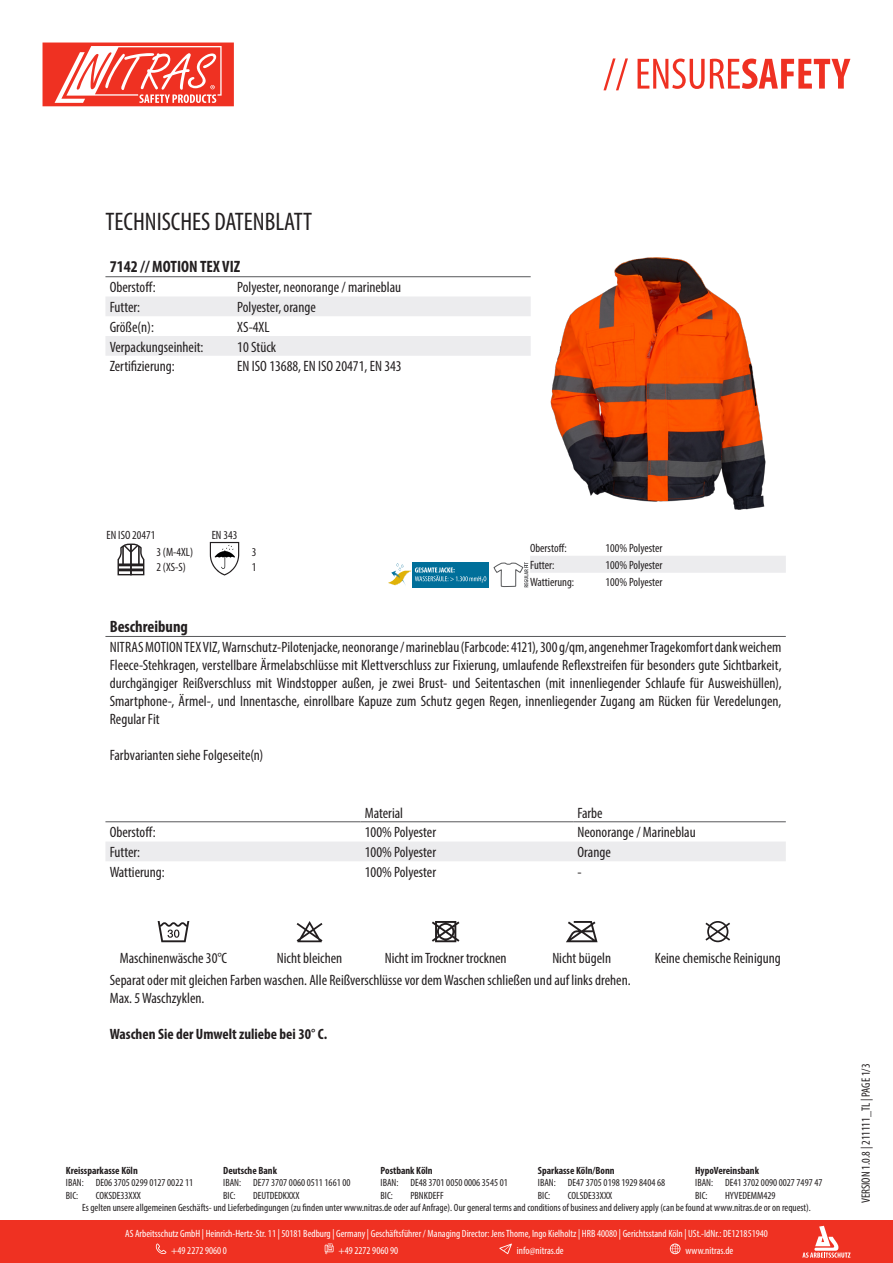
<style>
.page{position:relative;width:893px;height:1263px;background:#fff}
.page>*{position:absolute;margin:0;border:0;box-sizing:border-box;transform-origin:0 0}
.t1{font:condensed 25.5px "Myriad Pro";color:#231f20}
.t2{font:700 condensed 16.5px "Myriad Pro";color:#231f20}
.Headline_Nitras{font:condensed 15px/18px "Myriad Pro";color:#231f20;text-align:justify}
.t3{font:700 condensed 15px "Myriad Pro";color:#231f20}
.t4{font:condensed 12px "Myriad Pro";color:#231f20}
.t5{font:condensed 10.5px/12.6px "Myriad Pro";color:#231f20}
.t6{font:condensed 10.5px/17px "Myriad Pro";color:#fff}
.t7{font:700 condensed 10.5px "Myriad Pro";color:#231f20}
</style>
<div class="page">
<svg style="left:603px;top:58px;width:247px;height:32px"></svg>
<svg style="left:43px;top:43px;width:191px;height:63px"></svg>
<div style="left:0;top:1220px;width:893px;height:43px;background:#ef3122"></div>
<svg style="left:802px;top:1226px;width:48px;height:32px"></svg>
<svg style="left:156px;top:1243px;width:10px;height:11px"></svg>
<svg style="left:325px;top:1243px;width:9px;height:11px"></svg>
<svg style="left:499px;top:1243px;width:13px;height:11px"></svg>
<svg style="left:670px;top:1243px;width:10px;height:11px"></svg>
<svg style="left:105px;top:297px;width:426px;height:59px"></svg>
<hr style="left:105px;top:276px;width:128px;height:1px;background:#57585a">
<hr style="left:233px;top:276px;width:298px;height:1px;background:#57585a">
<img style="left:550px;top:257px;width:216px;height:253px">
<svg style="left:117px;top:543px;width:28px;height:33px"></svg>
<svg style="left:210px;top:542px;width:29px;height:33px"></svg>
<div style="left:412px;top:562px;width:77px;height:26px;background:#006f9a"></div>
<svg style="left:388px;top:563px;width:98px;height:23px"></svg>
<svg style="left:493px;top:556px;width:293px;height:32px"></svg>
<hr style="left:105px;top:636px;width:681px;height:1px;background:#57585a">
<svg style="left:105px;top:822px;width:681px;height:39px"></svg>
<hr style="left:105px;top:821px;width:256px;height:1px;background:#57585a">
<hr style="left:361px;top:821px;width:212px;height:1px;background:#57585a">
<hr style="left:573px;top:821px;width:213px;height:1px;background:#57585a">
<svg style="left:158px;top:921px;width:31px;height:21px"></svg>
<svg style="left:297px;top:921px;width:25px;height:21px"></svg>
<svg style="left:432px;top:921px;width:27px;height:21px"></svg>
<svg style="left:566px;top:921px;width:32px;height:21px"></svg>
<svg style="left:705px;top:921px;width:25px;height:21px"></svg>
<p class="t1" style="left:105px;top:206px;width:208px">TECHNISCHES DATENBLATT</p>
<p class="t2" style="left:110px;top:257px;width:132px">7142 // MOTION TEX VIZ</p>
<p class="Headline_Nitras" style="left:110px;top:278px;width:47px">Oberstoff:</p>
<p class="Headline_Nitras" style="left:237px;top:278px;width:165px">Polyester, neonorange / marineblau</p>
<p class="Headline_Nitras" style="left:110px;top:298px;width:32px">Futter:</p>
<p class="Headline_Nitras" style="left:237px;top:298px;width:80px">Polyester, orange</p>
<p class="Headline_Nitras" style="left:110px;top:318px;width:46px">Größe(n):</p>
<p class="Headline_Nitras" style="left:237px;top:318px;width:34px">XS-4XL</p>
<p class="Headline_Nitras" style="left:110px;top:337px;width:95px">Verpackungseinheit:</p>
<p class="Headline_Nitras" style="left:237px;top:337px;width:40px">10 Stück</p>
<p class="Headline_Nitras" style="left:110px;top:357px;width:67px">Zertifizierung:</p>
<p class="Headline_Nitras" style="left:237px;top:357px;width:166px">EN ISO 13688, EN ISO 20471, EN 343</p>
<p class="t4" style="left:107px;top:528px;width:50px">EN ISO 20471</p>
<p class="t4" style="left:212px;top:528px;width:27px">EN 343</p>
<p class="t4" style="left:156px;top:545px;width:38px">3 (M-4XL)</p>
<p class="t4" style="left:156px;top:559px;width:31px">2 (XS-S)</p>
<p class="t4" style="left:252px;top:545px;width:6px">3</p>
<p class="t4" style="left:252px;top:559px;width:6px">1</p>
<p class="t4" style="left:530px;top:540px;width:38px">Oberstoff:</p>
<p class="t4" style="left:605px;top:540px;width:58px">100% Polyester</p>
<p class="t4" style="left:530px;top:557px;width:26px">Futter:</p>
<p class="t4" style="left:605px;top:557px;width:58px">100% Polyester</p>
<p class="t4" style="left:530px;top:574px;width:46px">Wattierung:</p>
<p class="t4" style="left:605px;top:574px;width:58px">100% Polyester</p>
<p class="t2" style="left:110px;top:616px;width:80px">Beschreibung</p>
<p class="Headline_Nitras" style="left:110px;top:638px;width:673px">NITRAS MOTION TEX VIZ, Warnschutz-Pilotenjacke, neonorange / marineblau (Farbcode: 4121), 300 g/qm, angenehmer Tragekomfort dank weichem Fleece-Stehkragen, verstellbare Ärmelabschlüsse mit Klettverschluss zur Fixierung, umlaufende Reflexstreifen für besonders gute Sichtbarkeit, durchgängiger Reißverschluss mit Windstopper außen, je zwei Brust- und Seitentaschen (mit innenliegender Schlaufe für Ausweishüllen), Smartphone-, Ärmel-, und Innentasche, einrollbare Kapuze zum Schutz gegen Regen, innenliegender Zugang am Rücken für Veredelungen, Regular Fit</p>
<p class="Headline_Nitras" style="left:110px;top:746px;width:155px">Farbvarianten siehe Folgeseite(n)</p>
<p class="Headline_Nitras" style="left:365px;top:803px;width:40px">Material</p>
<p class="Headline_Nitras" style="left:577px;top:803px;width:27px">Farbe</p>
<p class="Headline_Nitras" style="left:110px;top:823px;width:47px">Oberstoff:</p>
<p class="Headline_Nitras" style="left:365px;top:823px;width:73px">100% Polyester</p>
<p class="Headline_Nitras" style="left:577px;top:823px;width:120px">Neonorange / Marineblau</p>
<p class="Headline_Nitras" style="left:110px;top:843px;width:32px">Futter:</p>
<p class="Headline_Nitras" style="left:365px;top:843px;width:73px">100% Polyester</p>
<p class="Headline_Nitras" style="left:577px;top:843px;width:35px">Orange</p>
<p class="Headline_Nitras" style="left:110px;top:863px;width:57px">Wattierung:</p>
<p class="Headline_Nitras" style="left:365px;top:863px;width:73px">100% Polyester</p>
<p class="Headline_Nitras" style="left:577px;top:863px;width:6px">-</p>
<p class="Headline_Nitras" style="left:120px;top:949px;width:109px">Maschinenwäsche 30°C</p>
<p class="Headline_Nitras" style="left:277px;top:949px;width:67px">Nicht bleichen</p>
<p class="Headline_Nitras" style="left:385px;top:949px;width:123px">Nicht im Trockner trocknen</p>
<p class="Headline_Nitras" style="left:552px;top:949px;width:60px">Nicht bügeln</p>
<p class="Headline_Nitras" style="left:655px;top:949px;width:128px">Keine chemische Reinigung</p>
<p class="Headline_Nitras" style="left:110px;top:971px;width:522px">Separat oder mit gleichen Farben waschen. Alle Reißverschlüsse vor dem Waschen schließen und auf links drehen.</p>
<p class="Headline_Nitras" style="left:110px;top:989px;width:96px">Max. 5 Waschzyklen.</p>
<p class="t3" style="left:110px;top:1025px;width:219px">Waschen Sie der Umwelt zuliebe bei 30° C.</p>
<p class="t7" style="left:66px;top:1164px;width:73px">Kreissparkasse Köln</p>
<p class="t7" style="left:223px;top:1164px;width:55px">Deutsche Bank</p>
<p class="t7" style="left:381px;top:1164px;width:54px">Postbank Köln</p>
<p class="t7" style="left:538px;top:1164px;width:78px">Sparkasse Köln/Bonn</p>
<p class="t7" style="left:695px;top:1164px;width:65px">HypoVereinsbank</p>
<p class="t5" style="left:66px;top:1176px;width:19px">IBAN:<br>BIC:</p>
<p class="t5" style="left:96px;top:1176px;width:99px">DE06 3705 0299 0127 0022 11<br>COKSDE33XXX</p>
<p class="t5" style="left:223px;top:1176px;width:19px">IBAN:<br>BIC:</p>
<p class="t5" style="left:253px;top:1176px;width:99px">DE77 3707 0060 0511 1661 00<br>DEUTDEDKXXX</p>
<p class="t5" style="left:381px;top:1176px;width:19px">IBAN:<br>BIC:</p>
<p class="t5" style="left:410px;top:1176px;width:99px">DE48 3701 0050 0006 3545 01<br>PBNKDEFF</p>
<p class="t5" style="left:538px;top:1176px;width:19px">IBAN:<br>BIC:</p>
<p class="t5" style="left:568px;top:1176px;width:99px">DE47 3705 0198 1929 8404 68<br>COLSDE33XXX</p>
<p class="t5" style="left:695px;top:1176px;width:19px">IBAN:<br>BIC:</p>
<p class="t5" style="left:725px;top:1176px;width:99px">DE41 3702 0090 0027 7497 47</p>
<p class="t5" style="left:725px;top:1189px;width:52px">HYVEDEMM429</p>
<p class="t5" style="left:82px;top:1201px;width:730px">Es gelten unsere allgemeinen Geschäfts- und Lieferbedingungen (zu finden unter www.nitras.de oder auf Anfrage). Our general terms and conditions of business and delivery apply (can be found at www.nitras.de or on request).</p>
<p class="t6" style="left:171px;top:1225px;width:598px;text-indent:-46px">AS Arbeitsschutz GmbH | Heinrich-Hertz-Str. 11 | 50181 Bedburg | Germany | Geschäftsführer / Managing Director: Jens Thome, Ingo Kielholtz | HRB 40080 | Gerichtsstand Köln | USt.-IdNr.: DE121851940 +49 2272 9060 0</p>
<p class="t6" style="left:338px;top:1242px;width:61px">+49 2272 9060 90</p>
<p class="t6" style="left:517px;top:1242px;width:48px">info@nitras.de</p>
<p class="t6" style="left:685px;top:1242px;width:49px">www.nitras.de</p>
<p class="t4" style="left:859px;top:1203px;width:141px;rotate:-90deg">VERSION 1.0.8 | 211111_TL | PAGE 1/3</p>
</div>
